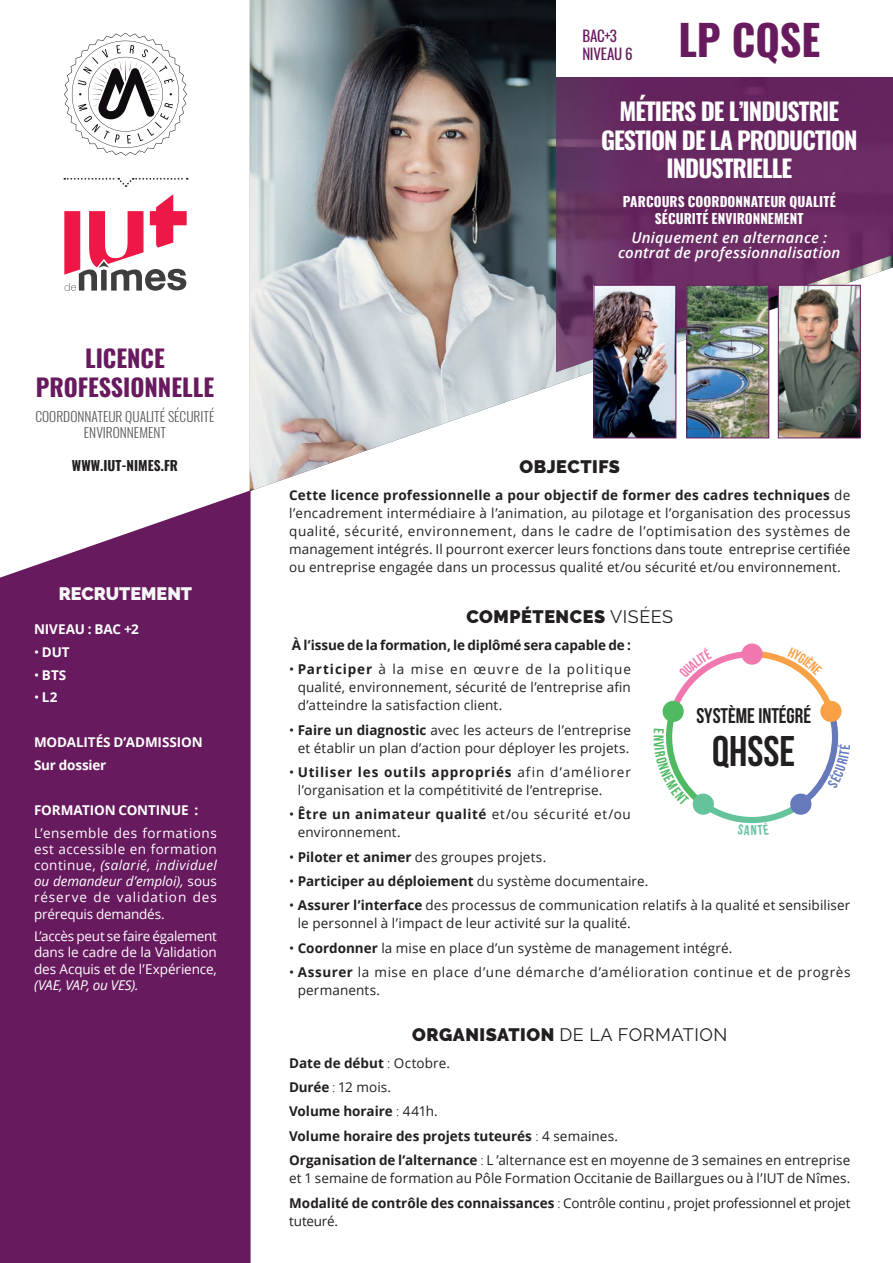
<style>
.page{position:relative;width:893px;height:1263px;background:#fff}
.page>*{position:absolute;margin:0;border:0;box-sizing:border-box;transform-origin:0 0}
.t1{font:700 42.75px "Bebas Neue";color:#231f20}
.t2{font:700 42px "Oswald";color:#681a5e}
.t3{font:700 24px/28.5px "Oswald";letter-spacing:-.04em;color:#fff;text-align:center}
.t4{font:700 24px/28.5px "Oswald";color:#681a5e;text-align:center}
.t5{font:700 21.15px "Bebas Neue";color:#231f20}
.t6{font:900 18px "Raleway";letter-spacing:.03em;color:#231f20}
.t7{font:18px "Raleway";letter-spacing:.03em;color:#231f20}
.t8{font:900 18px "Raleway";color:#f7f7f8}
.t9{font:italic 600 15px/15px "Open Sans";letter-spacing:.015em;color:#fff;text-align:center}
.t10{font:15px/18px "Oswald";letter-spacing:-.01em;color:#681a5e}
.t11{font:700 14.1px "Bebas Neue";color:#50ba63}
.t12{font:13.5px/18px "Open Sans";letter-spacing:.01em;color:#231f20}
.t13{font:13.5px/16.2px "Open Sans";letter-spacing:-.005em;color:#fff;text-align:justify}
.t14{font:700 13.5px/24.5px "Open Sans";letter-spacing:-.005em;color:#231f20}
.t15{font:13.5px/18px "Open Sans";letter-spacing:.045em;color:#231f20}
.t16{font:700 13.5px/22.5px "Open Sans";letter-spacing:-.01em;color:#fff}
.t17{font:700 13.5px/16.2px "Oswald";letter-spacing:.005em;color:#fff;text-align:center}
.t18{font:300 13.5px/16.2px "Oswald";color:#57585a;text-align:center}
.t19{font:italic 13.5px "Open Sans";letter-spacing:-.01em;color:#fff}
.t20{font:700 13.5px "Oswald";color:#231f20}
.t21{font:13.5px "Open Sans";letter-spacing:-.015em;color:#231f20}
.s1{font-weight:400}
.s2{font-style:italic}
.s3{font-weight:700}
.s4{font-weight:900}
.s5{font-weight:300}
</style>
<div class="page">
<svg style="left:64px;top:33px;width:123px;height:123px"></svg>
<svg style="left:64px;top:194px;width:123px;height:97px"></svg>
<svg style="left:64px;top:178px;width:124px;height:9px"></svg>
<div style="left:0;top:490px;width:251px;height:773px;background:#681a5e"></div>
<img style="left:250px;top:0;width:611px;height:491px">
<img style="left:652px;top:77px;width:241px;height:242px">
<img style="left:556px;top:77px;width:96px;height:295px">
<img style="left:676px;top:319px;width:10px;height:20px">
<img style="left:596px;top:287px;width:78px;height:149px">
<div style="left:594px;top:285px;width:82px;height:153px;border:1px solid #681a5e"></div>
<img style="left:688px;top:287px;width:79px;height:149px">
<div style="left:686px;top:285px;width:83px;height:153px;border:1px solid #681a5e"></div>
<img style="left:780px;top:287px;width:79px;height:149px">
<div style="left:778px;top:285px;width:83px;height:153px;border:1px solid #681a5e"></div>
<svg style="left:741px;top:643px;width:22px;height:22px"></svg>
<div style="left:556px;top:0;width:337px;height:77px;background:#fff"></div>
<svg style="left:662px;top:647px;width:180px;height:177px"></svg>
<h3 class="t4" style="left:36px;top:346px;width:180px">LICENCE<br>PROFESSIONNELLE</h3>
<p class="t18" style="left:35px;top:407px;width:180px">COORDONNATEUR QUALITÉ SÉCURITÉ<br>ENVIRONNEMENT</p>
<p class="t20" style="left:72px;top:458px;width:107px">WWW.IUT-NIMES.FR</p>
<h3 class="t8" style="left:59px;top:583px;width:135px">RECRUTEMENT</h3>
<p class="t16" style="left:34px;top:618px;width:106px">NIVEAU : BAC +2</p>
<p class="t16" style="left:34px;top:640px;width:37px"><span class="s1">•</span> DUT</p>
<p class="t16" style="left:34px;top:663px;width:34px"><span class="s1">•</span> BTS</p>
<p class="t16" style="left:34px;top:686px;width:25px"><span class="s1">•</span> L2</p>
<p class="t16" style="left:34px;top:731px;width:170px">MODALITÉS D’ADMISSION<br>Sur dossier</p>
<p class="t16" style="left:34px;top:798px;width:166px">FORMATION CONTINUE :</p>
<p class="t13" style="left:34px;top:824px;width:184px">L’ensemble des formations est accessible en formation continue, <span class="s2">(salarié, individuel ou demandeur d’emploi),</span> sous réserve de validation des prérequis demandés.</p>
<p class="t13" style="left:34px;top:928px;width:184px">L’accès peut se faire également dans le cadre de la Validation des Acquis et de l’Expérience,</p>
<p class="t19" style="left:34px;top:976px;width:106px">(VAE, VAP, ou VES).</p>
<p class="t10" style="left:582px;top:25px;width:52px">BAC+3<br>NIVEAU 6</p>
<h2 class="t2" style="left:678px;top:18px;width:143px">LP CQSE</h2>
<h3 class="t3" style="left:601px;top:99px;width:258px">MÉTIERS DE L’INDUSTRIE<br>GESTION DE LA PRODUCTION<br>INDUSTRIELLE</h3>
<p class="t17" style="left:623px;top:195px;width:214px">PARCOURS COORDONNATEUR QUALITÉ<br>SÉCURITÉ ENVIRONNEMENT</p>
<p class="t9" style="left:618px;top:229px;width:224px">Uniquement en alternance : contrat de professionnalisation</p>
<h3 class="t6" style="left:519px;top:456px;width:102px">OBJECTIFS</h3>
<p class="t12" style="left:289px;top:485px;width:563px;text-align:justify"><span class="s3">Cette licence professionnelle a pour objectif de former des cadres techniques</span> de l’encadrement intermédiaire à l’animation, au pilotage et l’organisation des processus qualité, sécurité, environnement, dans le cadre de l’optimisation des systèmes de management intégrés. Il pourront exercer leurs fonctions dans toute entreprise certifiée ou entreprise engagée dans un processus qualité et/ou sécurité et/ou environnement.</p>
<h3 class="t6" style="left:466px;top:606px;width:208px">COMPÉTENCES <span class="s1">VISÉES</span></h3>
<p class="t14" style="left:292px;top:632px;width:341px">À l’issue de la formation, le diplômé sera capable de :</p>
<p class="t12" style="left:298px;top:660px;width:335px;text-align:justify;text-indent:-9px">• <span class="s3">Participer</span> à la mise en œuvre de la politique qualité, environnement, sécurité de l’entreprise afin d’atteindre la satisfaction client.</p>
<p class="t12" style="left:289px;top:720px;width:343px;text-align:center">• <span class="s3">Faire un diagnostic</span> avec les acteurs de l’entreprise et établir un plan d’action pour déployer les projets.</p>
<p class="t12" style="left:298px;top:763px;width:335px;text-indent:-9px">• <span class="s3">Utiliser les outils appropriés</span> afin d’améliorer l’organisation et la compétitivité de l’entreprise.</p>
<p class="t12" style="left:298px;top:805px;width:335px;text-indent:-9px">• <span class="s3">Être un animateur qualité</span> et/ou sécurité et/ou environnement.</p>
<p class="t12" style="left:289px;top:847px;width:259px">• <span class="s3">Piloter et animer</span> des groupes projets.</p>
<p class="t12" style="left:289px;top:872px;width:361px">• <span class="s3">Participer au déploiement</span> du système documentaire.</p>
<p class="t12" style="left:298px;top:896px;width:554px;text-indent:-9px">• <span class="s3">Assurer l’interface</span> des processus de communication relatifs à la qualité et sensibiliser le personnel à l’impact de leur activité sur la qualité.</p>
<p class="t12" style="left:289px;top:938px;width:445px">• <span class="s3">Coordonner</span> la mise en place d’un système de management intégré.</p>
<p class="t15" style="left:298px;top:963px;width:554px;text-indent:-9px">• <span class="s3">Assurer</span> la mise en place d’une démarche d’amélioration continue et de progrès permanents.</p>
<h3 class="t7" style="left:412px;top:1024px;width:317px"><span class="s4">ORGANISATION</span> DE LA FORMATION</h3>
<p class="t14" style="left:289px;top:1050px;width:563px">Date de début <span class="s5">:</span> <span class="s1">Octobre.<br></span>Durée <span class="s5">:</span> <span class="s1">12 mois.<br></span>Volume horaire <span class="s5">:</span> <span class="s1">441h.<br></span>Volume horaire des projets tuteurés <span class="s5">:</span> <span class="s1">4 semaines.<br></span>Organisation de l’alternance <span class="s5">:</span> <span class="s1">L ’alternance est en moyenne de 3 semaines en entreprise</span></p>
<p class="t12" style="left:289px;top:1166px;width:563px;line-height:24.5px">et 1 semaine de formation au Pôle Formation Occitanie de Baillargues ou à l’IUT de Nîmes.<br><span class="s3">Modalité de contrôle des connaissances</span> <span class="s5">:</span> Contrôle continu , projet professionnel et projet</p>
<p class="t21" style="left:289px;top:1211px;width:50px">tuteuré.</p>
<h3 class="t5" style="left:696px;top:704px;width:116px">SYSTÈME INTÉGRÉ</h3>
<h1 class="t1" style="left:712px;top:728px;width:85px">QHSSE</h1>
<p class="t11" style="left:666px;top:735px;width:8px;rotate:90deg">N</p>
</div>
